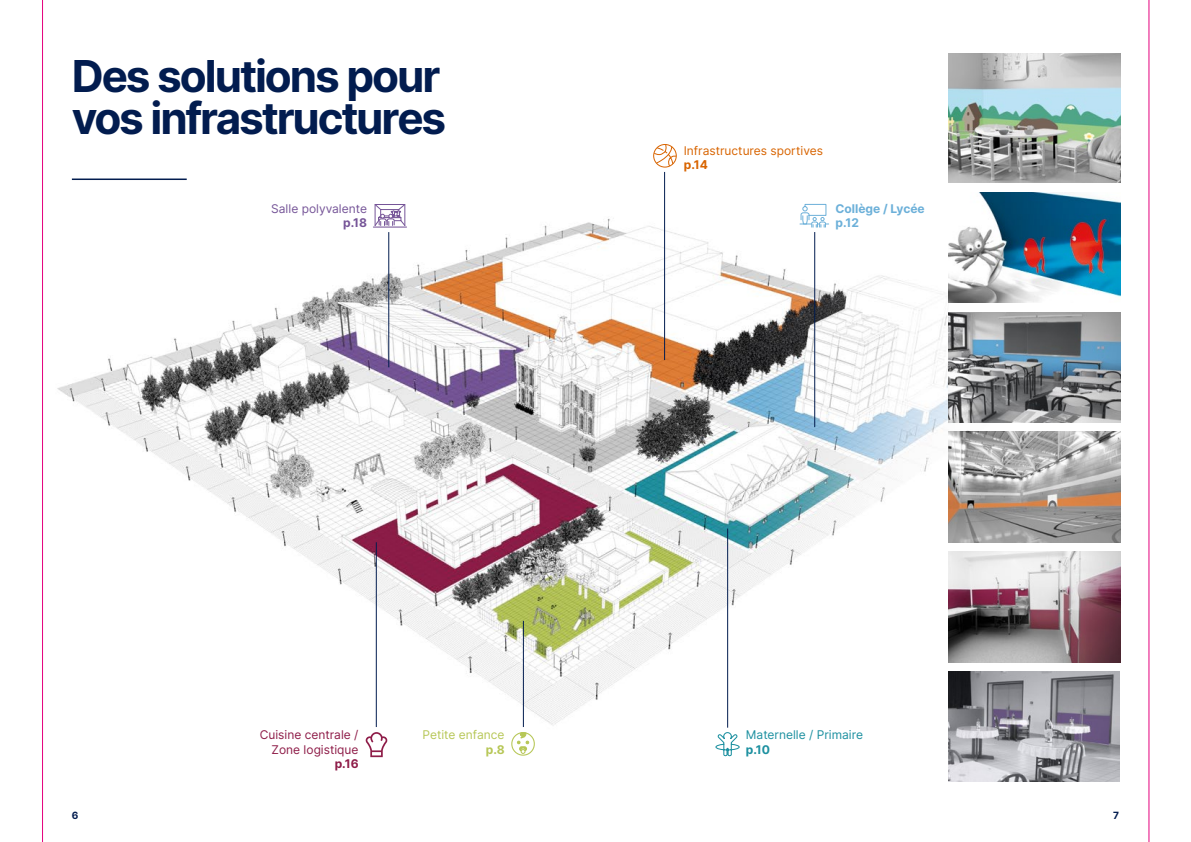
<style>
.page{position:relative;width:1191px;height:842px;background:#fff}
.page>*{position:absolute;margin:0;border:0;box-sizing:border-box;transform-origin:0 0}
.t1{font:700 44px/42px "Inter";letter-spacing:-.05em;color:#021c4f}
.t2{font:12px/14.4px "Inter";color:#8e1c48;text-align:right}
.t3{font:12px "Inter";color:#d86400}
.t4{font:12px "Inter";color:#1c90a0}
.t5{font:700 12px/14.4px "Inter";color:#6cb0d9}
.t6{font:12px "Inter";color:#765598}
.t7{font:12px "Inter";color:#b7c757}
.t8{font:700 12px "Inter";color:#1c90a0}
.t9{font:700 12px "Inter";color:#d86400}
.t10{font:700 12px "Inter";color:#8e1c48}
.t11{font:700 12px "Inter";color:#765598}
.t12{font:700 12px "Inter";color:#b7c757}
.t13{font:700 10px "Inter";color:#021c4f}
</style>
<div class="page">
<img style="left:57px;top:193px;width:1027px;height:563px">
<img style="left:949px;top:432px;width:171px;height:110px">
<img style="left:949px;top:552px;width:171px;height:110px">
<img style="left:949px;top:312px;width:171px;height:110px">
<img style="left:949px;top:53px;width:171px;height:130px">
<img style="left:949px;top:671px;width:170px;height:111px">
<img style="left:949px;top:192px;width:171px;height:111px">
<svg style="left:653px;top:144px;width:24px;height:24px"></svg>
<svg style="left:509px;top:644px;width:27px;height:112px"></svg>
<hr style="left:72px;top:179px;width:115px;height:1px;background:#021c4f">
<svg style="left:366px;top:732px;width:21px;height:25px"></svg>
<hr style="left:388px;top:232px;width:1px;height:135px;background:#021c4f">
<hr style="left:664px;top:172px;width:1px;height:188px;background:#021c4f">
<hr style="left:814px;top:232px;width:1px;height:195px;background:#021c4f">
<hr style="left:727px;top:528px;width:1px;height:200px;background:#021c4f">
<hr style="left:523px;top:621px;width:1px;height:106px;background:#021c4f">
<hr style="left:376px;top:542px;width:1px;height:185px;background:#021c4f">
<svg style="left:715px;top:731px;width:25px;height:26px"></svg>
<svg style="left:800px;top:204px;width:28px;height:24px"></svg>
<hr style="left:373px;top:227px;width:33px;height:1px;background:#765598">
<svg style="left:374px;top:204px;width:31px;height:22px"></svg>
<svg style="left:1148px;top:0;width:2px;height:842px;background:#f17fbd"></svg>
<svg style="left:42px;top:0;width:1px;height:842px"></svg>
<p class="t1" style="left:72px;top:54px;width:376px">Des solutions pour vos infrastructures</p>
<p class="t6" style="left:271px;top:200px;width:97px">Salle polyvalente</p>
<p class="t11" style="left:343px;top:214px;width:25px">p.18</p>
<p class="t3" style="left:683px;top:142px;width:141px">Infrastructures sportives</p>
<p class="t9" style="left:683px;top:156px;width:26px">p.14</p>
<p class="t5" style="left:835px;top:201px;width:91px">Collège / Lycée p.12</p>
<p class="t2" style="left:260px;top:727px;width:100px">Cuisine centrale /<br>Zone logistique</p>
<p class="t10" style="left:335px;top:755px;width:25px">p.16</p>
<p class="t7" style="left:422px;top:726px;width:84px">Petite enfance</p>
<p class="t12" style="left:486px;top:741px;width:20px">p.8</p>
<p class="t4" style="left:746px;top:726px;width:119px">Maternelle / Primaire</p>
<p class="t8" style="left:746px;top:741px;width:26px">p.10</p>
<p class="t13" style="left:72px;top:808px;width:8px">6</p>
<p class="t13" style="left:1113px;top:808px;width:7px">7</p>
</div>
